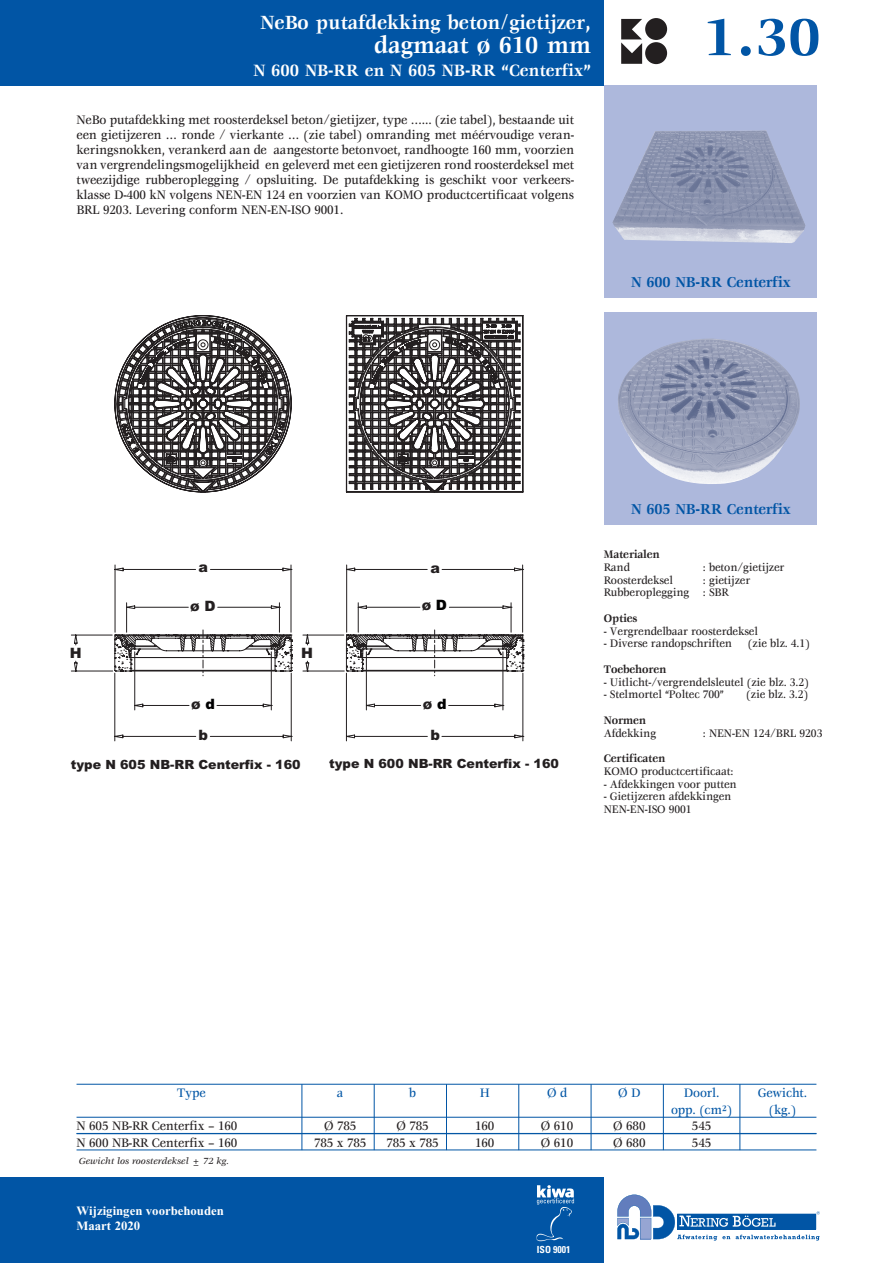
<style>
.page{position:relative;width:893px;height:1263px;background:#fff}
.page>*{position:absolute;margin:0;border:0;box-sizing:border-box;transform-origin:0 0}
.Normaal{font:700 57px "Veljovic";color:#0155a5}
.Heading_pagina_Recht{font:700 25.5px "Veljovic";color:#fff;scale:.9 1}
.Heading_pagina_Recht-2{font:700 21px "Veljovic";color:#fff;scale:.9 1}
.Subheading_rechts{font:700 18px "Veljovic";color:#fff;scale:.9 1}
.bodytekst_kolom_vet{font:700 15.75px "Veljovic";letter-spacing:-.01em;color:#0155a5;scale:.9 1}
.t1{font:900 14.25px "Arial";color:#231f20}
.bodytekst{font:500 13.5px/15px "Veljovic";letter-spacing:-.01em;color:#231f20;text-align:justify;scale:.9 1}
.Tabel_1e_regel_zwart{font:500 13.5px "Veljovic";letter-spacing:-.01em;color:#231f20;scale:.9 1}
.Tabel_1e_regel_blauw{font:500 13.5px "Veljovic";letter-spacing:-.01em;color:#0155a5;scale:.9 1}
.Tabel_2e_regel_blauw{font:500 13.5px "Veljovic";letter-spacing:-.01em;color:#0155a5;scale:.9 1}
.t2{font:900 12.75px "Arial";color:#231f20}
.Normaal-2{font:700 12.75px "Times New Roman";color:#fff}
.Bodytekst_voor_in_ko{font:500 12px "Veljovic";letter-spacing:-.01em;color:#231f20;scale:.9 1}
.Bodytekst_voor_in_ko-2{font:700 12px "Veljovic";letter-spacing:-.01em;color:#231f20;scale:.9 1}
.t3{font:italic 500 9.75px "Veljovic";color:#231f20}
.t4{font:700 condensed 9.75px "Univers LT Std";color:#fff}
.s1{color:#000001}
</style>
<div class="page">
<div style="left:0;top:1178px;width:604px;height:85px;background:#0155a5"></div>
<div style="left:0;top:0;width:604px;height:85px;background:#0155a5"></div>
<svg style="left:617px;top:1194px;width:203px;height:46px"></svg>
<svg style="left:621px;top:19px;width:21px;height:45px"></svg>
<div style="left:645px;top:18px;width:22px;height:22px;background:#231f20;border-radius:50%"></div>
<div style="left:645px;top:42px;width:22px;height:22px;background:#231f20;border-radius:50%"></div>
<hr style="left:77px;top:1084px;width:739px;height:1px;background:#0155a5">
<hr style="left:77px;top:1117px;width:739px;height:1px;background:#0155a5">
<hr style="left:77px;top:1133px;width:739px;height:1px;background:#0155a5">
<hr style="left:77px;top:1150px;width:739px;height:1px;background:#0155a5">
<hr style="left:302px;top:1084px;width:1px;height:66px;background:#0155a5">
<hr style="left:374px;top:1084px;width:1px;height:66px;background:#0155a5">
<hr style="left:446px;top:1084px;width:1px;height:66px;background:#0155a5">
<hr style="left:518px;top:1084px;width:1px;height:66px;background:#0155a5">
<hr style="left:591px;top:1084px;width:1px;height:66px;background:#0155a5">
<hr style="left:663px;top:1084px;width:1px;height:66px;background:#0155a5">
<hr style="left:740px;top:1084px;width:1px;height:66px;background:#0155a5">
<div style="left:604px;top:85px;width:212px;height:213px;background:#adb8dc"></div>
<img style="left:612px;top:130px;width:193px;height:113px">
<div style="left:604px;top:312px;width:212px;height:213px;background:#adb8dc"></div>
<img style="left:618px;top:338px;width:182px;height:146px">
<svg style="left:71px;top:315px;width:453px;height:426px"></svg>
<svg style="left:537px;top:1185px;width:37px;height:56px"></svg>
<p class="Heading_pagina_Recht-2" style="left:261px;top:11px;width:369px">NeBo putafdekking beton/gietijzer,</p>
<p class="Heading_pagina_Recht" style="left:374px;top:31px;width:242px">dagmaat ø 610 mm</p>
<p class="Subheading_rechts" style="left:253px;top:60px;width:377px">N 600 NB-RR en N 605 NB-RR “Centerfix”</p>
<p class="bodytekst" style="left:77px;top:113px;width:554px">NeBo putafdekking met roosterdeksel beton/gietijzer, type …... (zie tabel), bestaande uit een gietijzeren … ronde / vierkante … (zie tabel) omranding met méérvoudige veran&shy;keringsnokken, verankerd aan de aangestorte betonvoet, randhoogte 160 mm, voorzien van vergrendelingsmogelijkheid en geleverd met een gietijzeren rond roosterdeksel met tweezijdige rubberoplegging / opsluiting. De putafdekking is geschikt voor verkeers&shy;klasse D-400 kN volgens NEN-EN 124 en voorzien van KOMO productcertificaat volgens BRL 9203. Levering conform NEN-EN-ISO 9001.</p>
<p class="Normaal" style="left:704px;top:6px;width:119px">1.30</p>
<p class="bodytekst_kolom_vet" style="left:631px;top:274px;width:179px">N 600 NB-RR Centerfix</p>
<p class="t1" style="left:198px;top:556px;width:11px">a</p>
<p class="t1" style="left:70px;top:643px;width:13px">H</p>
<p class="t1" style="left:190px;top:595px;width:27px">ø D</p>
<p class="t1" style="left:191px;top:693px;width:25px">ø <span class="s1">d</span></p>
<p class="t1" style="left:199px;top:725px;width:11px">b</p>
<p class="t1" style="left:301px;top:643px;width:13px">H</p>
<p class="t2" style="left:71px;top:755px;width:231px">type N 605 NB-RR Centerfix - 160</p>
<p class="t1" style="left:430px;top:557px;width:11px">a</p>
<p class="t1" style="left:422px;top:595px;width:27px">ø <span class="s1">D</span></p>
<p class="t1" style="left:423px;top:693px;width:25px">ø <span class="s1">d</span></p>
<p class="t1" style="left:430px;top:725px;width:11px">b</p>
<p class="t2" style="left:329px;top:754px;width:231px">type N 600 NB-RR Centerfix - 160</p>
<p class="bodytekst_kolom_vet" style="left:631px;top:501px;width:179px">N 605 NB-RR Centerfix</p>
<p class="Bodytekst_voor_in_ko-2" style="left:604px;top:548px;width:64px">Materialen</p>
<p class="Bodytekst_voor_in_ko" style="left:604px;top:560px;width:30px">Rand</p>
<p class="Bodytekst_voor_in_ko" style="left:703px;top:560px;width:92px">: beton/gietijzer</p>
<p class="Bodytekst_voor_in_ko" style="left:604px;top:573px;width:78px">Roosterdeksel</p>
<p class="Bodytekst_voor_in_ko" style="left:703px;top:573px;width:54px">: gietijzer</p>
<p class="Bodytekst_voor_in_ko" style="left:604px;top:586px;width:140px">Rubberoplegging : SBR</p>
<p class="Bodytekst_voor_in_ko-2" style="left:604px;top:611px;width:39px">Opties</p>
<p class="Bodytekst_voor_in_ko" style="left:604px;top:624px;width:173px">- Vergrendelbaar roosterdeksel</p>
<p class="Bodytekst_voor_in_ko" style="left:604px;top:637px;width:144px">- Diverse randopschriften</p>
<p class="Bodytekst_voor_in_ko" style="left:748px;top:637px;width:70px">(zie blz. 4.1)</p>
<p class="Bodytekst_voor_in_ko-2" style="left:604px;top:662px;width:71px">Toebehoren</p>
<p class="Bodytekst_voor_in_ko" style="left:604px;top:675px;width:229px">- Uitlicht-/vergrendelsleutel (zie blz. 3.2)</p>
<p class="Bodytekst_voor_in_ko" style="left:604px;top:688px;width:135px">- Stelmortel “Poltec 700”</p>
<p class="Bodytekst_voor_in_ko" style="left:746px;top:688px;width:70px">(zie blz. 3.2)</p>
<p class="Bodytekst_voor_in_ko-2" style="left:604px;top:713px;width:48px">Normen</p>
<p class="Bodytekst_voor_in_ko" style="left:604px;top:726px;width:60px">Afdekking</p>
<p class="Bodytekst_voor_in_ko" style="left:703px;top:726px;width:134px">: NEN-EN 124/BRL 9203</p>
<p class="Bodytekst_voor_in_ko-2" style="left:604px;top:752px;width:70px">Certificaten</p>
<p class="Bodytekst_voor_in_ko" style="left:604px;top:764px;width:146px">KOMO productcertificaat:</p>
<p class="Bodytekst_voor_in_ko" style="left:604px;top:777px;width:149px">- Afdekkingen voor putten</p>
<p class="Bodytekst_voor_in_ko" style="left:604px;top:790px;width:143px">- Gietijzeren afdekkingen</p>
<p class="Bodytekst_voor_in_ko" style="left:604px;top:803px;width:99px">NEN-EN-ISO 9001</p>
<p class="Tabel_1e_regel_blauw" style="left:177px;top:1086px;width:33px">Type</p>
<p class="Tabel_1e_regel_blauw" style="left:337px;top:1086px;width:9px">a</p>
<p class="Tabel_1e_regel_blauw" style="left:409px;top:1086px;width:9px">b</p>
<p class="Tabel_1e_regel_blauw" style="left:480px;top:1086px;width:13px">H</p>
<p class="Tabel_1e_regel_blauw" style="left:547px;top:1086px;width:24px">Ø d</p>
<p class="Tabel_1e_regel_blauw" style="left:618px;top:1086px;width:26px">Ø D</p>
<p class="Tabel_1e_regel_blauw" style="left:684px;top:1086px;width:41px">Doorl.</p>
<p class="Tabel_1e_regel_blauw" style="left:758px;top:1086px;width:56px">Gewicht.</p>
<p class="Tabel_2e_regel_blauw" style="left:671px;top:1102px;width:70px">opp. (cm²)</p>
<p class="Tabel_2e_regel_blauw" style="left:769px;top:1102px;width:32px">(kg.)</p>
<p class="Tabel_1e_regel_zwart" style="left:77px;top:1119px;width:180px">N 605 NB-RR Centerfix – 160</p>
<p class="Tabel_1e_regel_zwart" style="left:324px;top:1119px;width:37px">Ø 785</p>
<p class="Tabel_1e_regel_zwart" style="left:396px;top:1119px;width:37px">Ø 785</p>
<p class="Tabel_1e_regel_zwart" style="left:475px;top:1119px;width:23px">160</p>
<p class="Tabel_1e_regel_zwart" style="left:541px;top:1119px;width:37px">Ø 610</p>
<p class="Tabel_1e_regel_zwart" style="left:613px;top:1119px;width:37px">Ø 680</p>
<p class="Tabel_1e_regel_zwart" style="left:692px;top:1119px;width:23px">545</p>
<p class="Tabel_1e_regel_zwart" style="left:77px;top:1135px;width:180px">N 600 NB-RR Centerfix – 160</p>
<p class="Tabel_1e_regel_zwart" style="left:314px;top:1135px;width:60px">785 x 785</p>
<p class="Tabel_1e_regel_zwart" style="left:386px;top:1135px;width:60px">785 x 785</p>
<p class="Tabel_1e_regel_zwart" style="left:475px;top:1135px;width:23px">160</p>
<p class="Tabel_1e_regel_zwart" style="left:541px;top:1135px;width:37px">Ø 610</p>
<p class="Tabel_1e_regel_zwart" style="left:613px;top:1135px;width:37px">Ø 680</p>
<p class="Tabel_1e_regel_zwart" style="left:692px;top:1135px;width:23px">545</p>
<p class="t3" style="left:79px;top:1156px;width:152px">Gewicht los roosterdeksel ± 72 kg.</p>
<p class="Normaal-2" style="left:77px;top:1204px;width:149px">Wijzigingen voorbehouden</p>
<p class="Normaal-2" style="left:77px;top:1219px;width:65px">Maart 2020</p>
<p class="t4" style="left:537px;top:1243px;width:35px">ISO 9001</p>
</div>
